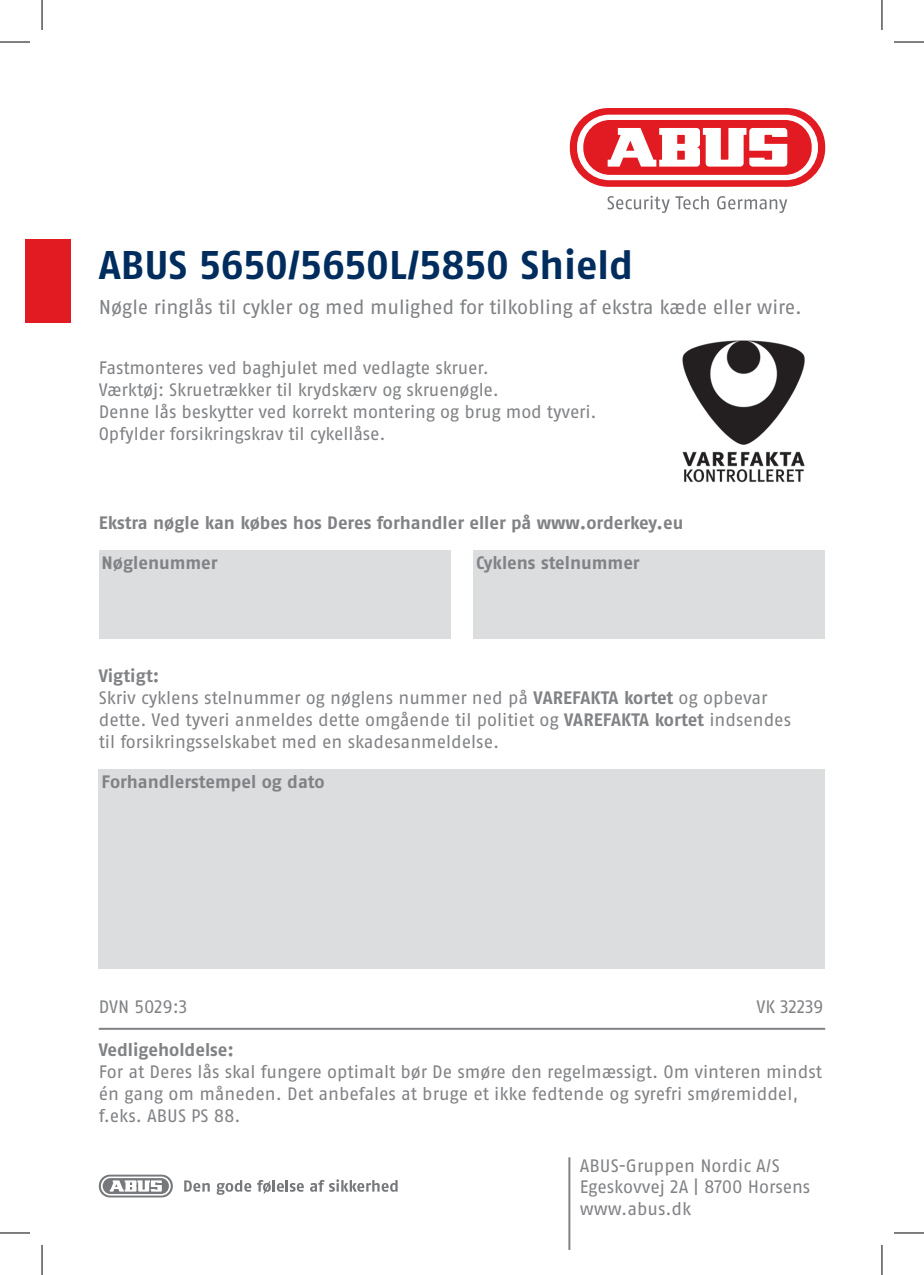
<style>
.page{position:relative;width:924px;height:1275px;background:#fff}
.page>*{position:absolute;margin:0;border:0;box-sizing:border-box;transform-origin:0 0}
.t1{font:700 40px "ABUS Fago Pro";color:#002d5e}
.t2{font:20px "ABUS Fago Pro";letter-spacing:-.01em;color:#808285}
.t3{font:18px/22px "ABUS Fago Pro";letter-spacing:-.005em;color:#808285}
.t4{font:700 18px "ABUS Fago Pro";color:#808285}
.s1{font-weight:700}
</style>
<div class="page">
<svg style="left:569px;top:108px;width:255px;height:79px;background:#e32a31"></svg>
<div style="left:576px;top:115px;width:241px;height:65px;background:#fff;border-radius:32px"></div>
<div style="left:583px;top:120px;width:228px;height:55px;background:#e21a21;border-radius:27px"></div>
<svg style="left:607px;top:128px;width:180px;height:39px"></svg>
<svg style="left:607px;top:196px;width:62px;height:17px"></svg>
<svg style="left:675px;top:196px;width:33px;height:13px"></svg>
<svg style="left:717px;top:196px;width:69px;height:17px"></svg>
<div style="left:25px;top:239px;width:45px;height:84px;background:#e21a21"></div>
<div style="left:99px;top:550px;width:351px;height:89px;background:#dcdddf"></div>
<div style="left:473px;top:550px;width:351px;height:89px;background:#dcdddf"></div>
<div style="left:99px;top:769px;width:725px;height:199px;background:#dcdddf"></div>
<svg style="left:99px;top:1174px;width:74px;height:23px"></svg>
<svg style="left:184px;top:1180px;width:26px;height:11px"></svg>
<svg style="left:216px;top:1180px;width:35px;height:14px"></svg>
<svg style="left:257px;top:1180px;width:47px;height:13px"></svg>
<svg style="left:310px;top:1179px;width:87px;height:12px"></svg>
<img style="left:682px;top:340px;width:123px;height:143px">
<hr style="left:99px;top:1027px;width:725px;height:2px;background:#808285">
<hr style="left:568px;top:1157px;width:2px;height:93px;background:#808285">
<hr style="left:0;top:42px;width:30px;height:1px;background:#000">
<hr style="left:893px;top:42px;width:30px;height:1px;background:#000">
<hr style="left:0;top:1232px;width:30px;height:1px;background:#000">
<hr style="left:893px;top:1232px;width:30px;height:1px;background:#000">
<hr style="left:42px;top:0;width:1px;height:30px;background:#000">
<hr style="left:42px;top:1245px;width:1px;height:30px;background:#000">
<hr style="left:881px;top:0;width:1px;height:30px;background:#000">
<hr style="left:881px;top:1245px;width:1px;height:30px;background:#000">
<h1 class="t1" style="left:99px;top:241px;width:535px">ABUS 5650/5650L/5850 Shield</h1>
<p class="t2" style="left:99px;top:295px;width:704px">Nøgle ringlås til cykler og med mulighed for tilkobling af ekstra kæde eller wire.</p>
<p class="t3" style="left:99px;top:356px;width:499px">Fastmonteres ved baghjulet med vedlagte skruer.<br>Værktøj: Skruetrækker til krydskærv og skruenøgle.<br>Denne lås beskytter ved korrekt montering og brug mod tyveri.<br>Opfylder forsikringskrav til cykellåse.</p>
<p class="t4" style="left:99px;top:512px;width:586px">Ekstra nøgle kan købes hos Deres forhandler eller på www.orderkey.eu</p>
<p class="t4" style="left:102px;top:552px;width:117px">Nøglenummer</p>
<p class="t4" style="left:476px;top:552px;width:165px">Cyklens stelnummer</p>
<p class="t3" style="left:99px;top:664px;width:693px"><span class="s1">Vigtigt:<br></span>Skriv cyklens stelnummer og nøglens nummer ned på <span class="s1">VAREFAKTA kortet</span> og opbevar dette. Ved tyveri anmeldes dette omgående til politiet og <span class="s1">VAREFAKTA kortet</span> indsendes til forsikringsselskabet med en skadesanmeldelse.</p>
<p class="t4" style="left:102px;top:771px;width:224px">Forhandlerstempel og dato</p>
<p class="t3" style="left:99px;top:996px;width:90px">DVN 5029:3</p>
<p class="t3" style="left:756px;top:996px;width:69px">VK 32239</p>
<p class="t4" style="left:99px;top:1039px;width:136px">Vedligeholdelse:</p>
<p class="t3" style="left:99px;top:1061px;width:724px">For at Deres lås skal fungere optimalt bør De smøre den regelmæssigt. Om vinteren mindst én gang om måneden. Det anbefales at bruge et ikke fedtende og syrefri smøremiddel, f.eks. ABUS PS 88.</p>
<p class="t3" style="left:579px;top:1154px;width:232px">ABUS-Gruppen Nordic A/S<br>Egeskovvej 2A | 8700 Horsens www.abus.dk</p>
</div>
